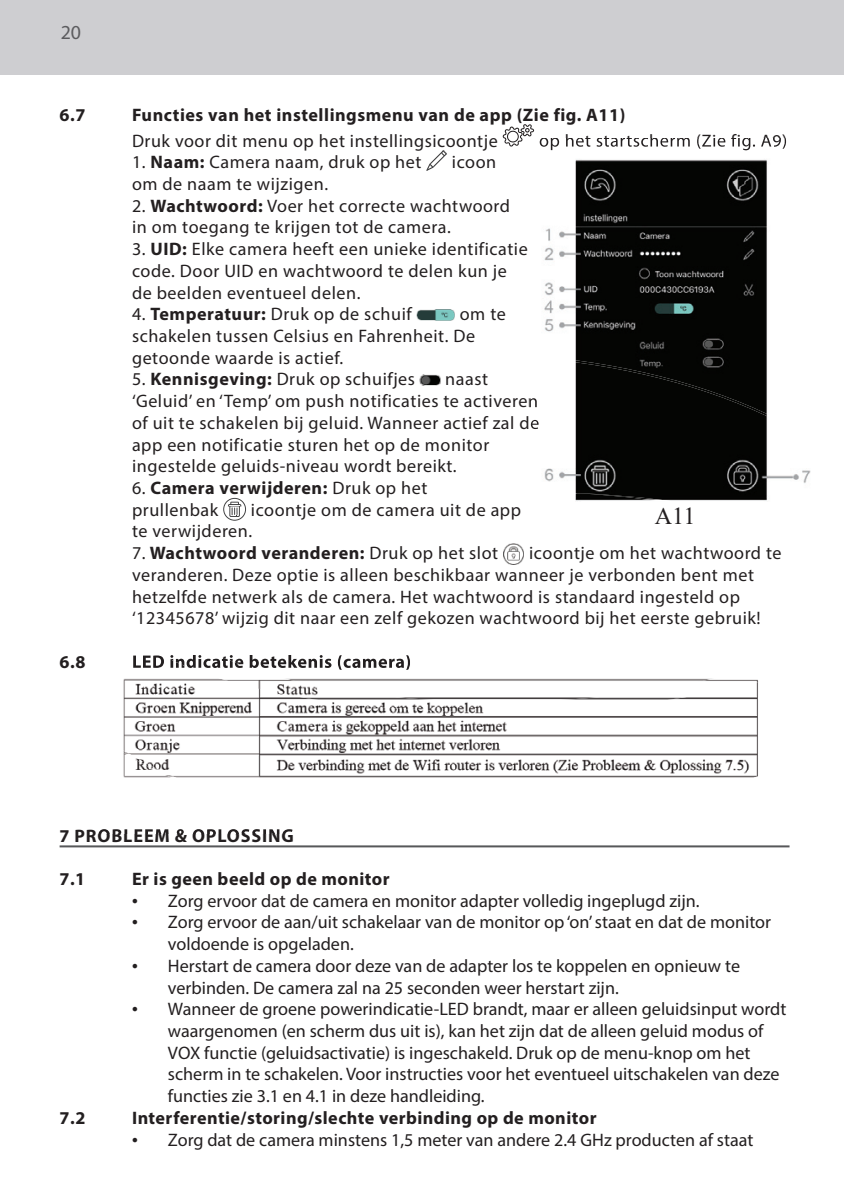
<style>
.page{position:relative;width:844px;height:1191px;background:#fff}
.page>*{position:absolute;margin:0;border:0;box-sizing:border-box;transform-origin:0 0}
.t1{font:24.15px "Times New Roman";color:#231f20}
.t2{font:19.95px "Myriad Pro";color:#5c5c5f}
.t3{font:18.2px/21.7px "Myriad Pro";letter-spacing:.025em;color:#231f20}
.t4{font:18.2px/21.7px "Myriad Pro";color:#231f20}
.t5{font:700 18.2px "Myriad Pro";letter-spacing:.025em;color:#231f20}
.t6{font:700 18.2px "Myriad Pro";letter-spacing:.05em;color:#231f20}
.s1{font-weight:700}
.s2{font-weight:400}
.s3{font-family:"Times New Roman"}
</style>
<div class="page">
<div style="left:0;top:0;width:843px;height:74px;background:#ceced1"></div>
<svg style="left:502px;top:124px;width:32px;height:22px"></svg>
<svg style="left:426px;top:150px;width:21px;height:21px"></svg>
<img style="left:416px;top:310px;width:39px;height:10px">
<img style="left:419px;top:375px;width:21px;height:10px">
<svg style="left:223px;top:498px;width:23px;height:23px"></svg>
<img style="left:503px;top:543px;width:20px;height:21px">
<hr style="left:60px;top:845px;width:729px;height:2px;background:#57585a">
<img style="left:123px;top:678px;width:635px;height:54px">
<img style="left:141px;top:678px;width:618px;height:34px">
<img style="left:123px;top:732px;width:635px;height:46px">
<img style="left:133px;top:655px;width:277px;height:15px">
<img style="left:162px;top:655px;width:93px;height:15px">
<img style="left:98px;top:829px;width:195px;height:4px">
<img style="left:529px;top:139px;width:282px;height:362px">
<img style="left:535px;top:492px;width:161px;height:9px">
<img style="left:529px;top:355px;width:282px;height:89px">
<img style="left:534px;top:139px;width:251px;height:11px">
<img style="left:529px;top:394px;width:7px;height:17px">
<img style="left:529px;top:416px;width:10px;height:16px">
<p class="t2" style="left:61px;top:20px;width:22px">20</p>
<p class="t5" style="left:60px;top:103px;width:27px">6.7</p>
<p class="t5" style="left:132px;top:103px;width:495px">Functies van het instellingsmenu van de app (Zie fig. A11)</p>
<p class="t3" style="left:132px;top:129px;width:367px">Druk voor dit menu op het instellingsicoontje</p>
<p class="t3" style="left:132px;top:151px;width:291px">1. <span class="s1">Naam:</span> Camera naam, druk op het</p>
<p class="t3" style="left:452px;top:151px;width:46px">icoon</p>
<p class="t3" style="left:132px;top:173px;width:197px">om de naam te wijzigen.</p>
<p class="t3" style="left:132px;top:194px;width:379px">2. <span class="s1">Wachtwoord:</span> Voer het correcte wachtwoord in om toegang te krijgen tot de camera.</p>
<p class="t3" style="left:132px;top:238px;width:397px">3. <span class="s1">UID:</span> Elke camera heeft een unieke identificatie code. Door UID en wachtwoord te delen kun je de beelden eventueel delen.</p>
<p class="t3" style="left:132px;top:303px;width:281px">4. <span class="s1">Temperatuur:</span> Druk op de schuif</p>
<p class="t3" style="left:132px;top:303px;width:375px;text-indent:328px">om te schakelen tussen Celsius en Fahrenheit. De getoonde waarde is actief.</p>
<p class="t3" style="left:132px;top:368px;width:284px">5. <span class="s1">Kennisgeving:</span> Druk op schuifjes</p>
<p class="t3" style="left:132px;top:368px;width:408px;text-indent:313px">naast ‘Geluid’ en ‘Temp’ om push notificaties te activeren of uit te schakelen bij geluid. Wanneer actief zal de app een notificatie sturen het op de monitor ingestelde geluids-niveau wordt bereikt.</p>
<p class="t3" style="left:132px;top:477px;width:297px">6. <span class="s1">Camera verwijderen:</span> Druk op het prullenbak</p>
<p class="t3" style="left:132px;top:498px;width:390px;text-indent:119px">icoontje om de camera uit de app te verwijderen.</p>
<p class="t5" style="left:132px;top:541px;width:367px"><span class="s2">7.</span> Wachtwoord veranderen: <span class="s2">Druk op het slot</span></p>
<h1 class="t1" style="left:654px;top:498px;width:42px">A11</h1>
<p class="t3" style="left:132px;top:542px;width:651px;text-indent:397px">icoontje om het wachtwoord te veranderen. Deze optie is alleen beschikbaar wanneer je verbonden bent met hetzelfde netwerk als de camera. Het wachtwoord is standaard ingesteld op ‘12345678’ wijzig dit naar een zelf gekozen wachtwoord bij het eerste gebruik!</p>
<p class="t5" style="left:60px;top:650px;width:27px">6.8</p>
<p class="t6" style="left:60px;top:823px;width:236px">7 PROBLEEM &amp; OPLOSSING</p>
<p class="t5" style="left:60px;top:867px;width:27px">7.1</p>
<p class="t5" style="left:132px;top:867px;width:259px">Er is geen beeld op de monitor</p>
<p class="t4" style="left:132px;top:889px;width:569px"><span class="s3">•</span> Zorg ervoor dat de camera en monitor adapter volledig ingeplugd zijn.</p>
<p class="t4" style="left:168px;top:911px;width:604px;text-indent:-36px"><span class="s3">•</span> Zorg ervoor de aan/uit schakelaar van de monitor op ‘on’ staat en dat de monitor voldoende is opgeladen.</p>
<p class="t4" style="left:168px;top:954px;width:573px;text-indent:-36px"><span class="s3">•</span> Herstart de camera door deze van de adapter los te koppelen en opnieuw te verbinden. De camera zal na 25 seconden weer herstart zijn.</p>
<p class="t4" style="left:168px;top:998px;width:619px;text-indent:-36px"><span class="s3">•</span> Wanneer de groene powerindicatie-LED brandt, maar er alleen geluidsinput wordt waargenomen (en scherm dus uit is), kan het zijn dat de alleen geluid modus of VOX functie (geluidsactivatie) is ingeschakeld. Druk op de menu-knop om het scherm in te schakelen. Voor instructies voor het eventueel uitschakelen van deze functies zie 3.1 en 4.1 in deze handleiding.</p>
<p class="t5" style="left:60px;top:1105px;width:27px">7.2</p>
<p class="t5" style="left:132px;top:1105px;width:466px">Interferentie/storing/slechte verbinding op de monitor</p>
<p class="t4" style="left:132px;top:1128px;width:623px"><span class="s3">•</span> Zorg dat de camera minstens 1,5 meter van andere 2.4 GHz producten af staat</p>
</div>
